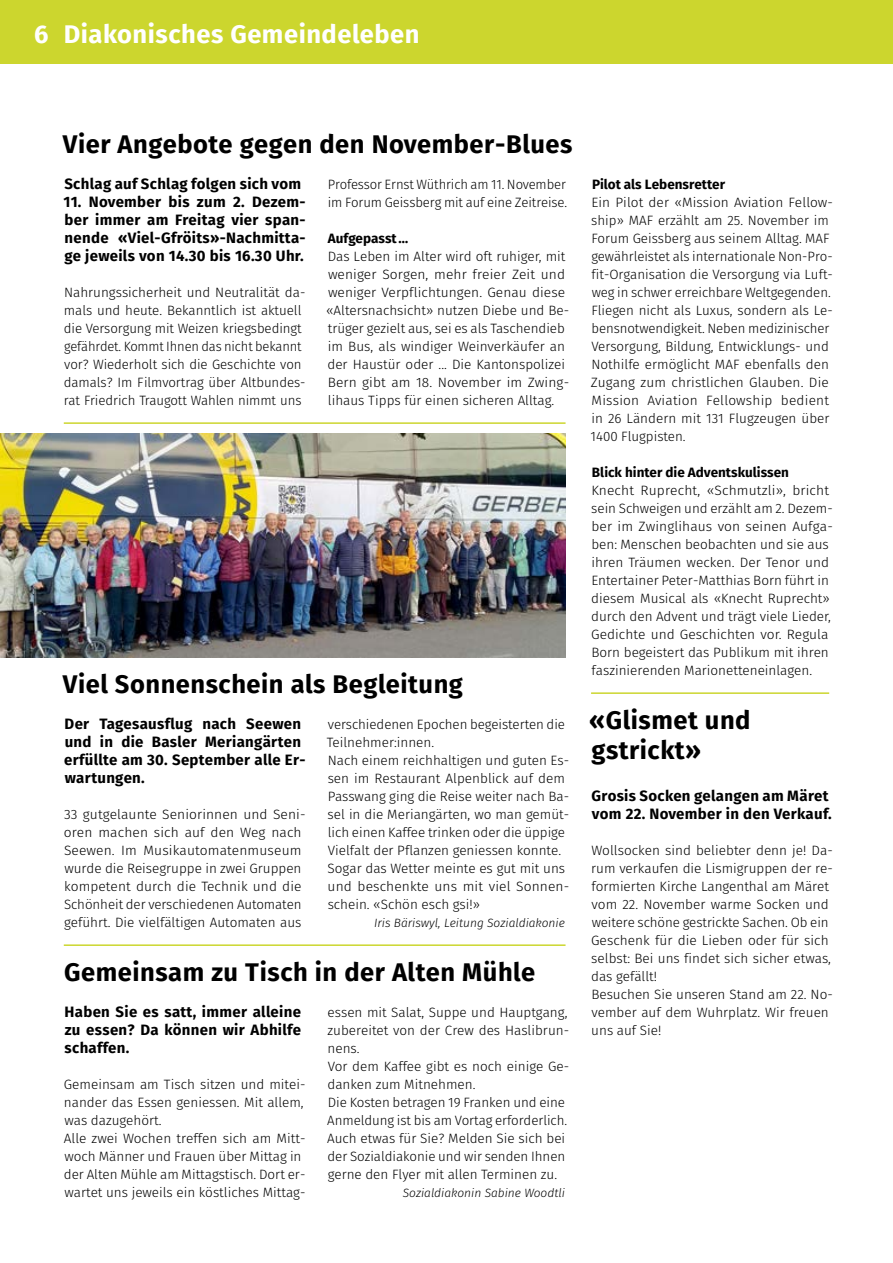
<style>
.page{position:relative;width:893px;height:1263px;background:#fff}
.page>*{position:absolute;margin:0;border:0;box-sizing:border-box;transform-origin:0 0}
.t1{font:700 25.5px/30px "Fira Sans";letter-spacing:.02em;color:#000}
.t2{font:700 25.5px "Fira Sans";letter-spacing:.02em;color:#fff}
.t3{font:700 15px/18px "Fira Sans";letter-spacing:.02em;color:#000;text-align:justify}
.t4{font:300 13.5px/18px "Fira Sans";color:#000}
.t5{font:700 13.5px "Fira Sans";color:#000}
.t6{font:italic 300 12px "Fira Sans";color:#000}
</style>
<div class="page">
<div style="left:0;top:0;width:893px;height:64px;background:#ccd62e"></div>
<hr style="left:64px;top:944px;width:502px;height:2px;background:#ccd62e">
<hr style="left:64px;top:422px;width:502px;height:2px;background:#ccd62e">
<hr style="left:591px;top:692px;width:238px;height:2px;background:#ccd62e">
<img style="left:0;top:434px;width:566px;height:223px">
<h1 class="t2" style="left:34px;top:12px;width:387px">6 Diakonisches Gemeindeleben</h1>
<h1 class="t1" style="left:63px;top:127px;width:511px">Vier Angebote gegen den November-Blues</h1>
<p class="t3" style="left:64px;top:174px;width:238px">Schlag auf Schlag folgen sich vom</p>
<p class="t3" style="left:63px;top:192px;width:244px">11. November bis zum 2. Dezem&shy;ber immer am Freitag vier span&shy;nende «Viel-Gfröits»-Nachmitta&shy;ge jeweils von 14.30 bis 16.30 Uhr.</p>
<p class="t4" style="left:64px;top:283px;width:243px">Nahrungssicherheit und Neutralität da&shy;mals und heute. Bekanntlich ist aktuell die Versorgung mit Weizen kriegsbedingt gefährdet. Kommt Ihnen das nicht bekannt vor? Wiederholt sich die Geschichte von damals? Im Filmvortrag über Altbundes&shy;rat Friedrich Traugott Wahlen nimmt uns</p>
<p class="t4" style="left:328px;top:175px;width:241px">Professor Ernst Wüthrich am 11. November im Forum Geissberg mit auf eine Zeitreise.</p>
<p class="t5" style="left:328px;top:227px;width:82px">Aufgepasst…</p>
<p class="t4" style="left:326px;top:247px;width:245px">Das Leben im Alter wird oft ruhiger, mit weniger Sorgen, mehr freier Zeit und weniger Verpflichtungen. Genau diese «Altersnachsicht» nutzen Diebe und Be&shy;trüger gezielt aus, sei es als Taschendieb im Bus, als windiger Weinverkäufer an der Haustür oder ... Die Kantonspolizei Bern gibt am 18. November im Zwing&shy;lihaus Tipps für einen sicheren Alltag.</p>
<h1 class="t1" style="left:63px;top:667px;width:401px">Viel Sonnenschein als Begleitung</h1>
<p class="t3" style="left:64px;top:714px;width:243px;text-align:left">Der Tagesausflug nach Seewen und in die Basler Meriangärten erfüllte am 30. September alle Er&shy;wartungen.</p>
<p class="t4" style="left:64px;top:805px;width:243px">33 gutgelaunte Seniorinnen und Seni&shy;oren machen sich auf den Weg nach Seewen. Im Musikautomatenmuseum wurde die Reisegruppe in zwei Gruppen kompetent durch die Technik und die Schönheit der verschiedenen Automaten geführt. Die vielfältigen Automaten aus</p>
<p class="t4" style="left:327px;top:715px;width:244px">verschiedenen Epochen begeisterten die Teilnehmer:innen.<br>Nach einem reichhaltigen und guten Es&shy;sen im Restaurant Alpenblick auf dem Passwang ging die Reise weiter nach Ba&shy;sel in die Meriangärten, wo man gemüt&shy;lich einen Kaffee trinken oder die üppige Vielfalt der Pflanzen geniessen konnte.<br>Sogar das Wetter meinte es gut mit uns und beschenkte uns mit viel Sonnen&shy;schein. «Schön esch gsi!»</p>
<p class="t6" style="left:374px;top:914px;width:192px">Iris Bäriswyl, Leitung Sozialdiakonie</p>
<h1 class="t1" style="left:64px;top:955px;width:472px">Gemeinsam zu Tisch in der Alten Mühle</h1>
<p class="t3" style="left:65px;top:1002px;width:238px">Haben Sie es satt, immer alleine zu essen? Da können wir Abhilfe schaffen.</p>
<p class="t4" style="left:64px;top:1075px;width:243px">Gemeinsam am Tisch sitzen und mitei&shy;nander das Essen geniessen. Mit allem, was dazugehört.<br>Alle zwei Wochen treffen sich am Mitt&shy;woch Männer und Frauen über Mittag in der Alten Mühle am Mittagstisch. Dort er&shy;wartet uns jeweils ein köstliches Mittag-</p>
<p class="t4" style="left:327px;top:1003px;width:243px">essen mit Salat, Suppe und Hauptgang, zubereitet von der Crew des Haslibrun&shy;nens.<br>Vor dem Kaffee gibt es noch einige Ge&shy;danken zum Mitnehmen.<br>Die Kosten betragen 19 Franken und eine Anmeldung ist bis am Vortag erforderlich.<br>Auch etwas für Sie? Melden Sie sich bei der Sozialdiakonie und wir senden Ihnen gerne den Flyer mit allen Terminen zu.</p>
<p class="t6" style="left:403px;top:1184px;width:164px">Sozialdiakonin Sabine Woodtli</p>
<p class="t5" style="left:592px;top:173px;width:135px">Pilot als Lebensretter</p>
<p class="t4" style="left:591px;top:193px;width:244px">Ein Pilot der «Mission Aviation Fellow&shy;ship» MAF erzählt am 25. November im Forum Geissberg aus seinem Alltag. MAF gewährleistet als internationale Non-Pro&shy;fit-Organisation die Versorgung via Luft&shy;weg in schwer erreichbare Weltgegenden.<br>Fliegen nicht als Luxus, sondern als Le&shy;bensnotwendigkeit. Neben medizinischer Versorgung, Bildung, Entwicklungs- und Nothilfe ermöglicht MAF ebenfalls den Zugang zum christlichen Glauben. Die Mission Aviation Fellowship bedient in 26 Ländern mit 131 Flugzeugen über 1400 Flugpisten.</p>
<p class="t5" style="left:592px;top:461px;width:199px">Blick hinter die Adventskulissen</p>
<p class="t4" style="left:591px;top:481px;width:243px">Knecht Ruprecht, «Schmutzli», bricht sein Schweigen und erzählt am 2. Dezem&shy;ber im Zwinglihaus von seinen Aufga&shy;ben: Menschen beobachten und sie aus ihren Träumen wecken. Der Tenor und Entertainer Peter-Matthias Born führt in diesem Musical als «Knecht Ruprecht» durch den Advent und trägt viele Lieder, Gedichte und Geschichten vor. Regula Born begeistert das Publikum mit ihren faszinierenden Marionetteneinlagen.</p>
<h1 class="t1" style="left:589px;top:703px;width:163px">«Glismet und gstrickt»</h1>
<p class="t3" style="left:592px;top:786px;width:242px">Grosis Socken gelangen am Märet vom 22. November in den Verkauf.</p>
<p class="t4" style="left:591px;top:841px;width:243px">Wollsocken sind beliebter denn je! Da&shy;rum verkaufen die Lismigruppen der re&shy;formierten Kirche Langenthal am Märet vom 22. November warme Socken und weitere schöne gestrickte Sachen. Ob ein Geschenk für die Lieben oder für sich selbst: Bei uns findet sich sicher etwas, das gefällt!<br>Besuchen Sie unseren Stand am 22. No&shy;vember auf dem Wuhrplatz. Wir freuen uns auf Sie!</p>
</div>
